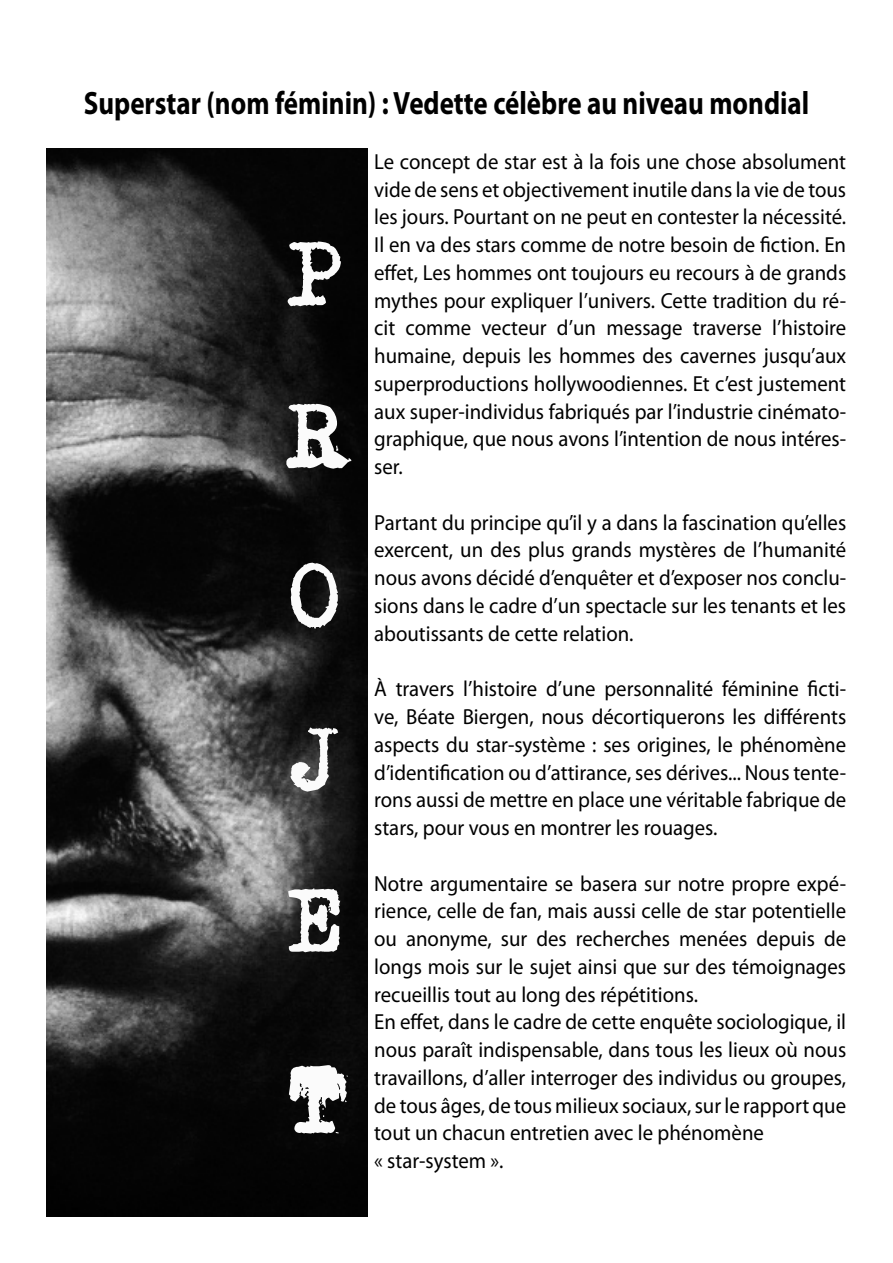
<style>
.page{position:relative;width:893px;height:1263px;background:#fff}
.page>*{position:absolute;margin:0;border:0;box-sizing:border-box;transform-origin:0 0}
.t1{font:96px/162px "Avojaloin";color:#fbfbfb;text-align:justify}
.t2{font:700 32.4px "Myriad Pro";color:#000;scale:.83 1}
.t3{font:21.9px/27.8px "Myriad Pro";color:#000;text-align:justify;scale:.95 1}
</style>
<div class="page">
<img style="left:47px;top:149px;width:321px;height:1067px">
<h2 class="t2" style="left:84px;top:82px;width:875px">Superstar (nom féminin) : Vedette célèbre au niveau mondial</h2>
<p class="t3" style="left:374px;top:147px;width:498px">Le concept de star est à la fois une chose absolument vide de sens et objectivement inutile dans la vie de tous les jours. Pourtant on ne peut en contester la nécessité.<br>Il en va des stars comme de notre besoin de fiction. En effet, Les hommes ont toujours eu recours à de grands mythes pour expliquer l’univers. Cette tradition du ré&shy;cit comme vecteur d’un message traverse l’histoire humaine, depuis les hommes des cavernes jusqu’aux superproductions hollywoodiennes. Et c’est justement aux super-individus fabriqués par l’industrie cinémato&shy;graphique, que nous avons l’intention de nous intéres&shy;ser.</p>
<p class="t3" style="left:374px;top:508px;width:498px">Partant du principe qu’il y a dans la fascination qu’elles exercent, un des plus grands mystères de l’humanité nous avons décidé d’enquêter et d’exposer nos conclu&shy;sions dans le cadre d’un spectacle sur les tenants et les aboutissants de cette relation.</p>
<p class="t3" style="left:374px;top:675px;width:498px">À travers l’histoire d’une personnalité féminine ficti&shy;ve, Béate Biergen, nous décortiquerons les différents aspects du star-système : ses origines, le phénomène d’identification ou d’attirance, ses dérives... Nous tente&shy;rons aussi de mettre en place une véritable fabrique de stars, pour vous en montrer les rouages.</p>
<p class="t3" style="left:374px;top:869px;width:498px;text-align:left">Notre argumentaire se basera sur notre propre expé&shy;rience, celle de fan, mais aussi celle de star potentielle ou anonyme, sur des recherches menées depuis de longs mois sur le sujet ainsi que sur des témoignages recueillis tout au long des répétitions.<br>En effet, dans le cadre de cette enquête sociologique, il nous paraît indispensable, dans tous les lieux où nous travaillons, d’aller interroger des individus ou groupes, de tous âges, de tous milieux sociaux, sur le rapport que tout un chacun entretien avec le phénomène<br>« star-system ».</p>
<h1 class="t1" style="left:284px;top:193px;width:61px">P R O J E</h1>
<h1 class="t1" style="left:287px;top:1021px;width:56px">T</h1>
</div>
